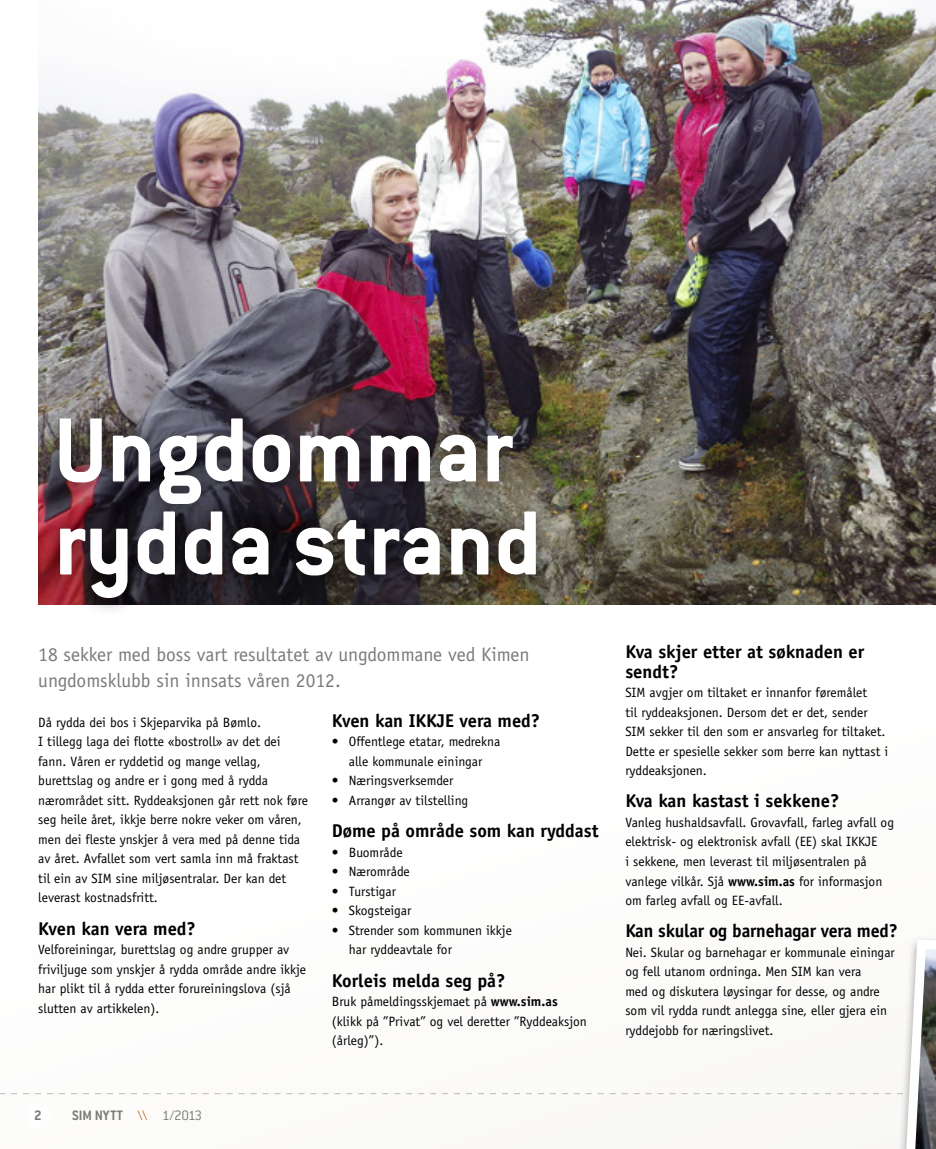
<style>
.page{position:relative;width:936px;height:1149px;background:#fff}
.page>*{position:absolute;margin:0;border:0;box-sizing:border-box;transform-origin:0 0}
.Overskrift{font:700 99.9px/93px "Conduit ITC";color:#fff}
.Ingress{font:19.5px/25.5px "Officina Sans";color:#7b7b7a}
.Mellomtittel{font:700 18.6px/19.5px "Officina Sans";color:#000}
.notis_mellom{font:700 15px "Conduit ITC";color:#7b7b7a}
.Brødtekst{font:13.5px/19.5px "Officina Sans";color:#000}
.s1{font-weight:700}
.s2{font-weight:300;color:#bb6f18}
.s3{font-weight:300}
</style>
<div class="page">
<img style="left:38px;top:0;width:897px;height:604px">
<div style="left:41px;top:400px;width:513px;height:216px;background:#000;opacity:.5"></div>
<svg style="left:0;top:938px;width:935px;height:210px"></svg>
<p class="Overskrift" style="left:54px;top:402px;width:488px">Ungdommar rydda strand</p>
<p class="Ingress" style="left:38px;top:642px;width:493px">18 sekker med boss vart resultatet av ungdommane ved Kimen ungdomsklubb sin innsats våren 2012.</p>
<p class="Brødtekst" style="left:38px;top:712px;width:271px">Då rydda dei bos i Skjeparvika på Bømlo.<br>I tillegg laga dei flotte «bostroll» av det dei fann. Våren er ryddetid og mange vellag, burettslag og andre er i gong med å rydda nærområdet sitt. Ryddeaksjonen går rett nok føre seg heile året, ikkje berre nokre veker om våren, men dei fleste ynskjer å vera med på denne tida av året. Avfallet som vert samla inn må fraktast til ein av SIM sine miljøsentralar. Der kan det leverast kostnadsfritt.</p>
<p class="Mellomtittel" style="left:38px;top:918px;width:159px">Kven kan vera med?</p>
<p class="Brødtekst" style="left:38px;top:939px;width:269px">Velforeiningar, burettslag og andre grupper av friviljuge som ynskjer å rydda område andre ikkje har plikt til å rydda etter forureiningslova (sjå slutten av artikkelen).</p>
<p class="Mellomtittel" style="left:332px;top:710px;width:210px">Kven kan IKKJE vera med?</p>
<p class="Brødtekst" style="left:332px;top:731px;width:170px;text-align:center">• Offentlege etatar, medrekna alle kommunale einingar</p>
<p class="Brødtekst" style="left:332px;top:770px;width:123px">• Næringsverksemder</p>
<p class="Brødtekst" style="left:332px;top:790px;width:138px">• Arrangør av tilstelling</p>
<p class="Mellomtittel" style="left:332px;top:820px;width:268px">Døme på område som kan ryddast</p>
<p class="Brødtekst" style="left:332px;top:842px;width:72px">• Buområde</p>
<p class="Brødtekst" style="left:332px;top:861px;width:80px">• Nærområde</p>
<p class="Brødtekst" style="left:332px;top:881px;width:66px">• Turstigar</p>
<p class="Brødtekst" style="left:332px;top:900px;width:81px">• Skogsteigar</p>
<p class="Brødtekst" style="left:349px;top:920px;width:165px;text-indent:-17px">• Strender som kommunen ikkje har ryddeavtale for</p>
<p class="Mellomtittel" style="left:332px;top:969px;width:175px">Korleis melda seg på?</p>
<p class="Brødtekst" style="left:332px;top:991px;width:256px">Bruk påmeldingsskjemaet på <span class="s1">www.sim.as </span>(klikk på ”Privat” og vel deretter ”Ryddeaksjon (årleg)”).</p>
<p class="notis_mellom" style="left:34px;top:1106px;width:9px">2</p>
<p class="notis_mellom" style="left:72px;top:1106px;width:131px">SIM NYTT <span class="s2">\\</span> <span class="s3">1/2013</span></p>
<p class="Mellomtittel" style="left:625px;top:641px;width:240px">Kva skjer etter at søknaden er sendt?</p>
<p class="Brødtekst" style="left:625px;top:682px;width:264px">SIM avgjer om tiltaket er innanfor føremålet<br>til ryddeaksjonen. Dersom det er det, sender SIM sekker til den som er ansvarleg for tiltaket.<br>Dette er spesielle sekker som berre kan nyttast i ryddeaksjonen.</p>
<p class="Mellomtittel" style="left:625px;top:790px;width:215px">Kva kan kastast i sekkene?</p>
<p class="Brødtekst" style="left:625px;top:812px;width:270px">Vanleg hushaldsavfall. Grovavfall, farleg avfall og elektrisk- og elektronisk avfall (EE) skal IKKJE<br>i sekkene, men leverast til miljøsentralen på vanlege vilkår. Sjå <span class="s1">www.sim.as</span> for informasjon om farleg avfall og EE-avfall.</p>
<p class="Mellomtittel" style="left:625px;top:920px;width:274px">Kan skular og barnehagar vera med?</p>
<p class="Brødtekst" style="left:625px;top:942px;width:271px">Nei. Skular og barnehagar er kommunale einingar og fell utanom ordninga. Men SIM kan vera<br>med og diskutera løysingar for desse, og andre som vil rydda rundt anlegga sine, eller gjera ein ryddejobb for næringslivet.</p>
</div>
